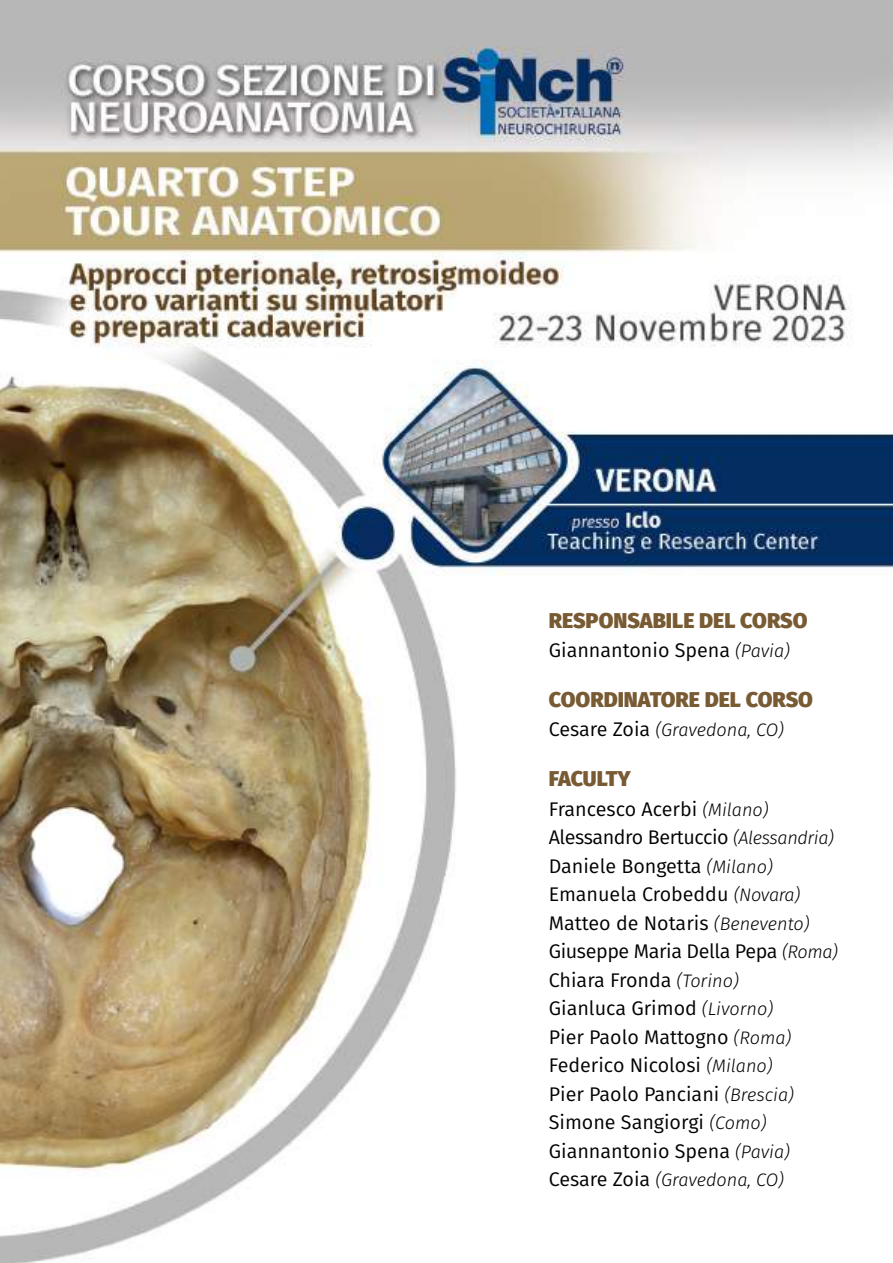
<style>
.page{position:relative;width:893px;height:1263px;background:#fff}
.page>*{position:absolute;margin:0;border:0;box-sizing:border-box;transform-origin:0 0}
.t1{font:800 21.45px "Fira Sans";color:#785a33}
.t2{font:19.8px/28.5px "Fira Sans";color:#000}
.t3{font:italic 300 18.15px "Fira Sans";color:#000}
.s1{font-weight:300;font-style:italic;font-size:18.15px}
.s2{font-weight:400;font-style:normal;font-size:19.8px}
</style>
<div class="page">
<img style="left:0;top:0;width:893px;height:1263px">
<p class="t1" style="left:549px;top:601px;width:260px">RESPONSABILE DEL CORSO</p>
<p class="t2" style="left:549px;top:635px;width:243px">Giannantonio Spena <span class="s1">(Pavia)</span></p>
<p class="t1" style="left:549px;top:680px;width:266px">COORDINATORE DEL CORSO</p>
<p class="t3" style="left:549px;top:717px;width:237px"><span class="s2">Cesare Zoia</span> (Gravedona, CO)</p>
<p class="t1" style="left:549px;top:759px;width:84px">FACULTY</p>
<p class="t2" style="left:549px;top:794px;width:291px">Francesco Acerbi <span class="s1">(Milano)<br></span>Alessandro Bertuccio <span class="s1">(Alessandria)<br></span>Daniele Bongetta <span class="s1">(Milano)<br></span>Emanuela Crobeddu <span class="s1">(Novara)<br></span>Matteo de Notaris <span class="s1">(Benevento)<br></span>Giuseppe Maria Della Pepa <span class="s1">(Roma)<br></span>Chiara Fronda <span class="s1">(Torino)<br></span>Gianluca Grimod <span class="s1">(Livorno)<br></span>Pier Paolo Mattogno <span class="s1">(Roma)<br></span>Federico Nicolosi <span class="s1">(Milano)<br></span>Pier Paolo Panciani <span class="s1">(Brescia)<br></span>Simone Sangiorgi <span class="s1">(Como)<br></span>Giannantonio Spena <span class="s1">(Pavia)</span></p>
<p class="t3" style="left:549px;top:1167px;width:237px"><span class="s2">Cesare Zoia</span> (Gravedona, CO)</p>
</div>
